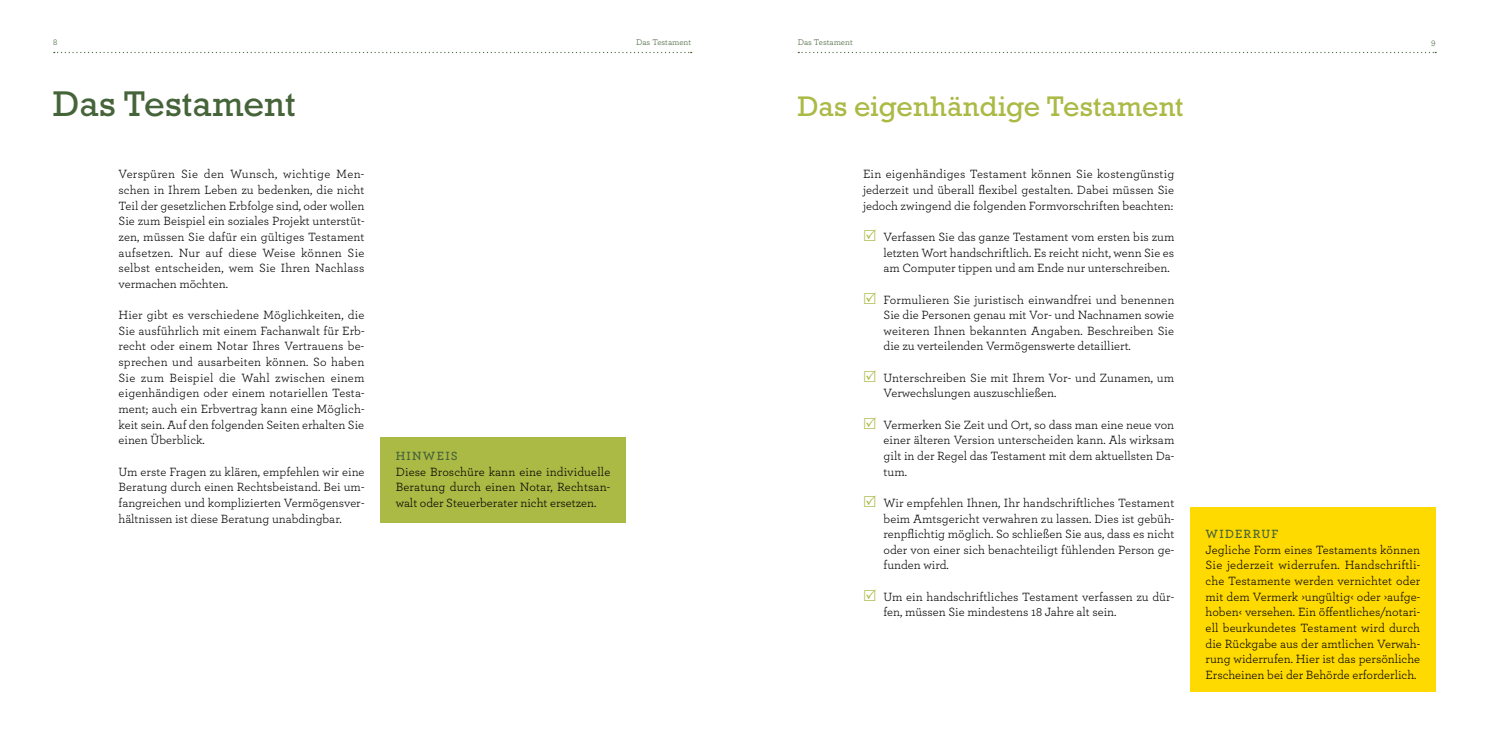
<style>
.page{position:relative;width:1489px;height:745px;background:#fff}
.page>*{position:absolute;margin:0;border:0;box-sizing:border-box;transform-origin:0 0}
.t1{font:36.25px "Rockwell Std";letter-spacing:-.005em;color:#466439}
.t2{font:28.75px "Rockwell Std";color:#abb945}
.t3{font:12.5px/15.6px "Archer";color:#000;text-align:justify}
.t4{font:600 12.5px "Archer";letter-spacing:.1em;color:#466439}
.t5{font:8.75px "Archer";color:#466439}
</style>
<div class="page">
<svg style="left:54px;top:52px;width:637px;height:1px"></svg>
<svg style="left:798px;top:52px;width:637px;height:1px"></svg>
<div style="left:1189px;top:506px;width:246px;height:185px;background:#ffda00"></div>
<div style="left:380px;top:437px;width:246px;height:85px;background:#abb945"></div>
<p class="t5" style="left:53px;top:36px;width:6px">8</p>
<p class="t5" style="left:636px;top:36px;width:57px">Das Testament</p>
<p class="t5" style="left:797px;top:36px;width:57px">Das Testament</p>
<p class="t5" style="left:1431px;top:36px;width:6px">9</p>
<h1 class="t1" style="left:53px;top:82px;width:244px">Das Testament</h1>
<p class="t3" style="left:118px;top:166px;width:247px">Verspüren Sie den Wunsch, wichtige Men&shy;schen in Ihrem Leben zu bedenken, die nicht Teil der gesetzlichen Erbfolge sind, oder wollen Sie zum Beispiel ein soziales Projekt unterstüt&shy;zen, müssen Sie dafür ein gültiges Testament aufsetzen. Nur auf diese Weise können Sie selbst entscheiden, wem Sie Ihren Nachlass vermachen möchten.</p>
<p class="t3" style="left:118px;top:306px;width:247px">Hier gibt es verschiedene Möglichkeiten, die Sie ausführlich mit einem Fachanwalt für Erb&shy;recht oder einem Notar Ihres Vertrauens be&shy;sprechen und ausarbeiten können. So haben Sie zum Beispiel die Wahl zwischen einem eigenhändigen oder einem notariellen Testa&shy;ment; auch ein Erbvertrag kann eine Möglich&shy;keit sein. Auf den folgenden Seiten erhalten Sie einen Überblick.</p>
<p class="t3" style="left:118px;top:462px;width:247px">Um erste Fragen zu klären, empfehlen wir eine Beratung durch einen Rechtsbeistand. Bei um&shy;fangreichen und komplizierten Vermögensver&shy;hältnissen ist diese Beratung unabdingbar.</p>
<p class="t4" style="left:395px;top:446px;width:63px">HINWEIS</p>
<p class="t3" style="left:395px;top:462px;width:216px">Diese Broschüre kann eine individuelle Beratung durch einen Notar, Rechtsan&shy;walt oder Steuerberater nicht ersetzen.</p>
<h2 class="t2" style="left:797px;top:89px;width:387px">Das eigenhändige Testament</h2>
<p class="t3" style="left:863px;top:166px;width:313px">Ein eigenhändiges Testament können Sie kostengünstig jederzeit und überall flexibel gestalten. Dabei müssen Sie jedoch zwingend die folgenden Formvorschriften beachten:</p>
<p class="t3" style="left:883px;top:228px;width:292px">Verfassen Sie das ganze Testament vom ersten bis zum letzten Wort handschriftlich. Es reicht nicht, wenn Sie es am Computer tippen und am Ende nur unterschreiben.</p>
<p class="t3" style="left:883px;top:291px;width:292px">Formulieren Sie juristisch einwandfrei und benennen Sie die Personen genau mit Vor- und Nachnamen sowie weiteren Ihnen bekannten Angaben. Beschreiben Sie die zu verteilenden Vermögenswerte detailliert.</p>
<p class="t3" style="left:883px;top:369px;width:292px">Unterschreiben Sie mit Ihrem Vor- und Zunamen, um<br>Verwechslungen auszuschließen.</p>
<p class="t3" style="left:883px;top:416px;width:292px">Vermerken Sie Zeit und Ort, so dass man eine neue von einer älteren Version unterscheiden kann. Als wirksam gilt in der Regel das Testament mit dem aktuellsten Da&shy;tum.</p>
<p class="t3" style="left:883px;top:494px;width:292px">Wir empfehlen Ihnen, Ihr handschriftliches Testament beim Amtsgericht verwahren zu lassen. Dies ist gebüh&shy;renpflichtig möglich. So schließen Sie aus, dass es nicht oder von einer sich benachteiligt fühlenden Person ge&shy;funden wird.</p>
<p class="t3" style="left:883px;top:587px;width:292px">Um ein handschriftliches Testament verfassen zu dür&shy;fen, müssen Sie mindestens 18 Jahre alt sein.</p>
<p class="t4" style="left:1205px;top:524px;width:74px">WIDERRUF</p>
<p class="t3" style="left:1205px;top:541px;width:216px">Jegliche Form eines Testaments können Sie jederzeit widerrufen. Handschriftli&shy;che Testamente werden vernichtet oder mit dem Vermerk ›ungültig‹ oder ›aufge&shy;hoben‹ versehen. Ein öffentliches/notari&shy;ell beurkundetes Testament wird durch die Rückgabe aus der amtlichen Verwah&shy;rung widerrufen. Hier ist das persönliche Erscheinen bei der Behörde erforderlich.</p>
</div>
